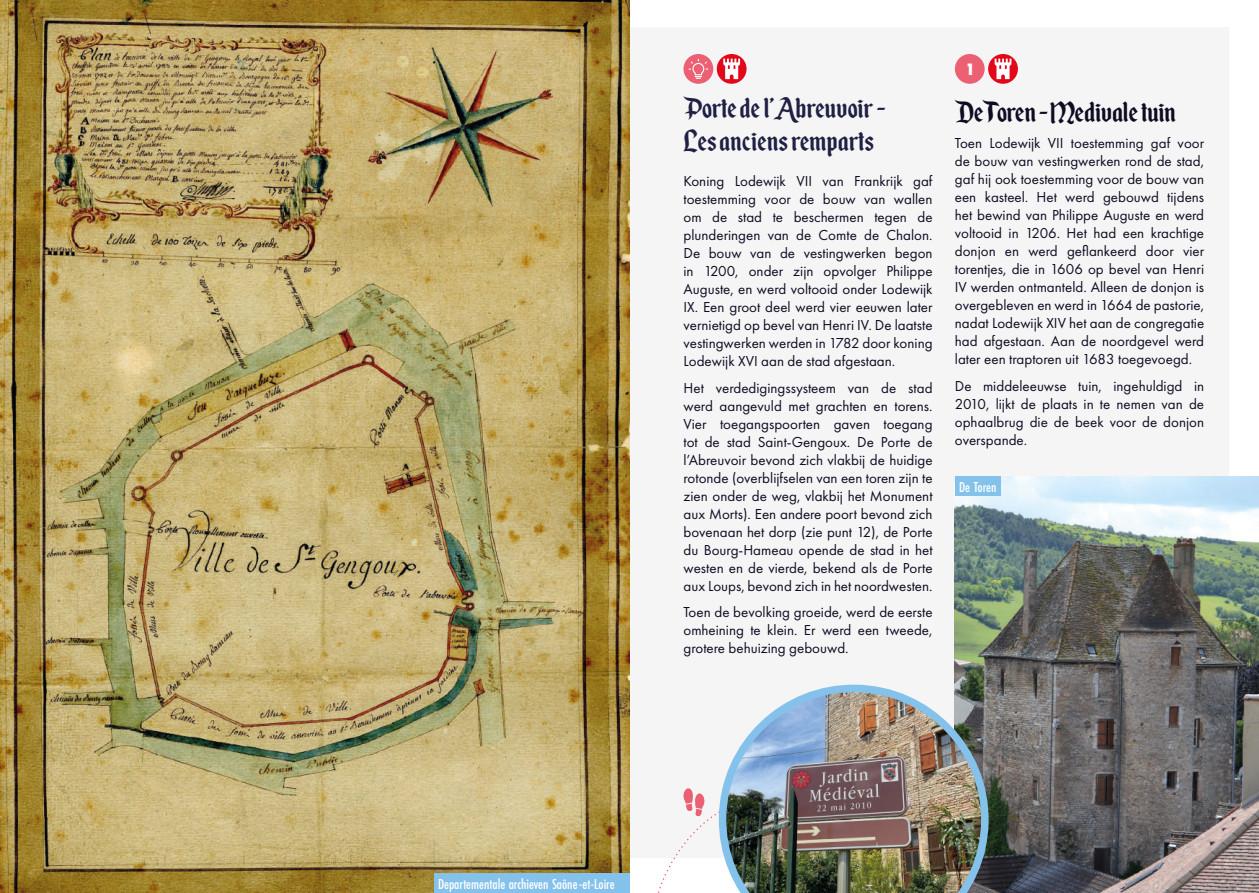
<style>
.page{position:relative;width:1259px;height:893px;background:#fff}
.page>*{position:absolute;margin:0;border:0;box-sizing:border-box;transform-origin:0 0}
.t1{font:34.5px/33.8px "Enchanted Land";color:#1f2044}
.t2{font:34.5px "Enchanted Land";letter-spacing:-.005em;color:#0f0b22}
.t3{font:800 condensed 15.15px "Futura";color:#fff}
.t4{font:15px/18px "Futura PT";color:#0f0b22;text-align:justify}
.t5{font:500 15px "Futura PT Cond";color:#fff}
</style>
<div class="page">
<div style="left:27px;top:27px;width:1202px;height:830px;background:#f6f5f5"></div>
<div style="left:683px;top:54px;width:30px;height:30px;background:#ec6074;border-radius:50%"></div>
<svg style="left:688px;top:59px;width:20px;height:20px"></svg>
<svg style="left:717px;top:54px;width:29px;height:30px"></svg>
<svg style="left:723px;top:59px;width:17px;height:20px"></svg>
<div style="left:955px;top:54px;width:29px;height:30px;background:#ec6074;border-radius:50%"></div>
<svg style="left:988px;top:54px;width:30px;height:30px"></svg>
<svg style="left:994px;top:59px;width:17px;height:20px"></svg>
<img style="left:0;top:0;width:629px;height:893px">
<svg style="left:658px;top:788px;width:57px;height:105px"></svg>
<img style="left:955px;top:476px;width:304px;height:417px">
<div style="left:955px;top:476px;width:45px;height:20px;background:#84c2ec"></div>
<img style="left:715px;top:679px;width:277px;height:214px">
<div style="left:434px;top:873px;width:195px;height:20px;background:#84c2ec"></div>
<h1 class="t1" style="left:683px;top:91px;width:204px">Porte de l’Abreuvoir -<br>Les anciens remparts</h1>
<p class="t4" style="left:683px;top:172px;width:251px">Koning Lodewijk VII van Frankrijk gaf toestemming voor de bouw van wallen om de stad te beschermen tegen de plunderingen van de Comte de Chalon.<br>De bouw van de vestingwerken begon in 1200, onder zijn opvolger Philippe Auguste, en werd voltooid onder Lodewijk IX. Een groot deel werd vier eeuwen later vernietigd op bevel van Henri IV. De laatste vestingwerken werden in 1782 door koning Lodewijk XVI aan de stad afgestaan.</p>
<p class="t4" style="left:683px;top:379px;width:251px">Het verdedigingssysteem van de stad werd aangevuld met grachten en torens.<br>Vier toegangspoorten gaven toegang tot de stad Saint-Gengoux. De Porte de l’Abreuvoir bevond zich vlakbij de huidige rotonde (overblijfselen van een toren zijn te zien onder de weg, vlakbij het Monument aux Morts). Een andere poort bevond zich bovenaan het dorp (zie punt 12), de Porte du Bourg-Hameau opende de stad in het westen en de vierde, bekend als de Porte aux Loups, bevond zich in het noordwesten.</p>
<p class="t4" style="left:683px;top:603px;width:251px">Toen de bevolking groeide, werd de eerste omheining te klein. Er werd een tweede, grotere behuizing gebouwd.</p>
<p class="t3" style="left:965px;top:59px;width:11px">1</p>
<h1 class="t2" style="left:955px;top:92px;width:223px">De Toren - Medivale tuin</h1>
<p class="t4" style="left:955px;top:134px;width:251px">Toen Lodewijk VII toestemming gaf voor de bouw van vestingwerken rond de stad, gaf hij ook toestemming voor de bouw van een kasteel. Het werd gebouwd tijdens het bewind van Philippe Auguste en werd voltooid in 1206. Het had een krachtige donjon en werd geflankeerd door vier torentjes, die in 1606 op bevel van Henri IV werden ontmanteld. Alleen de donjon is overgebleven en werd in 1664 de pastorie, nadat Lodewijk XIV het aan de congregatie had afgestaan. Aan de noordgevel werd later een traptoren uit 1683 toegevoegd.</p>
<p class="t4" style="left:955px;top:377px;width:251px">De middeleeuwse tuin, ingehuldigd in 2010, lijkt de plaats in te nemen van de ophaalbrug die de beek voor de donjon overspande.</p>
<p class="t5" style="left:959px;top:478px;width:39px">De Toren</p>
<p class="t5" style="left:438px;top:875px;width:178px">Departementale archieven Saône-et-Loire</p>
</div>
